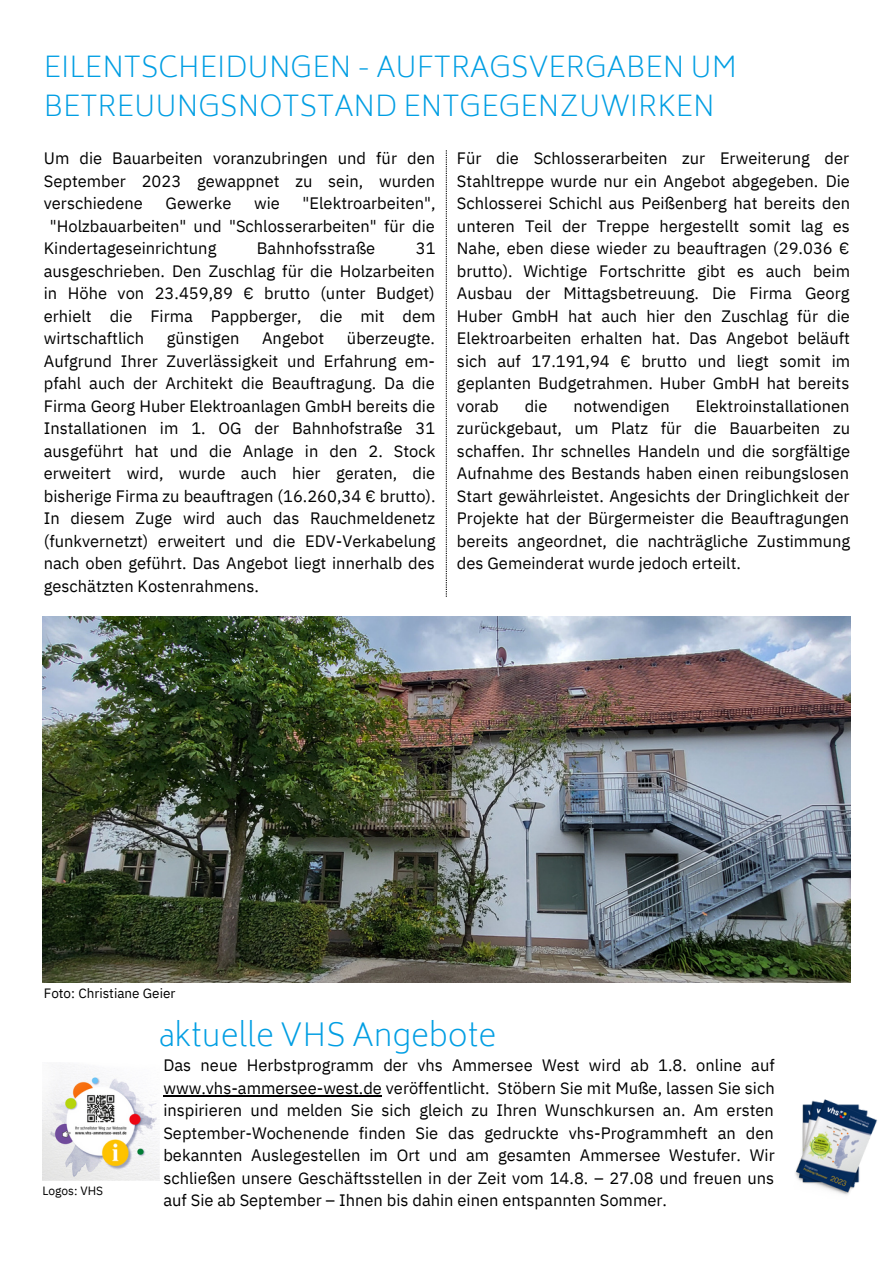
<style>
.page{position:relative;width:893px;height:1264px;background:#fff}
.page>*{position:absolute;margin:0;border:0;box-sizing:border-box;transform-origin:0 0}
.t1{font:200 30.75px "Biryani";color:#009ee3}
.t2{font:200 27.9px/38.2px "Biryani";color:#009ee3}
.t3{font:16.5px/22.5px "IBM Plex Sans";color:#000;text-align:justify}
.t4{font:13.5px "IBM Plex Sans";color:#000}
.t5{font:12px "IBM Plex Sans";color:#000}
</style>
<div class="page">
<img style="left:42px;top:1065px;width:117px;height:115px">
<img style="left:795px;top:1099px;width:83px;height:96px">
<svg style="left:446px;top:150px;width:1px;height:446px"></svg>
<img style="left:42px;top:616px;width:808px;height:366px">
<hr style="left:163px;top:1094px;width:219px;height:2px;background:#000">
<p class="t2" style="left:44px;top:49px;width:694px">EILENTSCHEIDUNGEN - AUFTRAGSVERGABEN UM<br>BETREUUNGSNOTSTAND ENTGEGENZUWIRKEN</p>
<p class="t3" style="left:44px;top:147px;width:393px">Um die Bauarbeiten voranzubringen und für den September 2023 gewappnet zu sein, wurden verschiedene</p>
<p class="t3" style="left:457px;top:147px;width:394px">Für die Schlosserarbeiten zur Erweiterung der Stahltreppe wurde nur ein Angebot abgegeben. Die Schlosserei Schichl aus Peißenberg hat bereits den unteren Teil der Treppe hergestellt somit lag es Nahe, eben diese wieder zu beauftragen (29.036 € brutto). Wichtige Fortschritte gibt es auch beim Ausbau der Mittagsbetreuung. Die Firma Georg Huber GmbH hat auch hier den Zuschlag für die Elektroarbeiten erhalten hat. Das Angebot beläuft sich auf 17.191,94 € brutto und liegt somit im geplanten Budgetrahmen. Huber GmbH hat bereits vorab</p>
<p class="t3" style="left:165px;top:192px;width:67px">Gewerke</p>
<p class="t3" style="left:254px;top:192px;width:27px">wie</p>
<p class="t3" style="left:302px;top:192px;width:134px">"Elektroarbeiten",</p>
<p class="t3" style="left:50px;top:214px;width:386px">"Holzbauarbeiten" und "Schlosserarbeiten" für die</p>
<p class="t3" style="left:44px;top:237px;width:174px">Kindertageseinrichtung</p>
<p class="t3" style="left:257px;top:237px;width:120px">Bahnhofsstraße</p>
<p class="t3" style="left:44px;top:237px;width:393px;text-indent:372px">31 ausgeschrieben. Den Zuschlag für die Holzarbeiten in Höhe von 23.459,89 € brutto (unter Budget) erhielt die Firma Pappberger, die mit dem wirtschaftlich</p>
<p class="t3" style="left:44px;top:327px;width:393px;text-indent:303px">überzeugte.<br>Aufgrund Ihrer Zuverlässigkeit und Erfahrung em&shy;pfahl auch der Architekt die Beauftragung. Da die Firma Georg Huber Elektroanlagen GmbH bereits die Installationen im 1. OG der Bahnhofstraße 31 ausgeführt hat und die Anlage in den 2. Stock erweitert wird, wurde auch hier geraten, die bisherige Firma zu beauftragen (16.260,34 € brutto).<br>In diesem Zuge wird auch das Rauchmeldenetz (funkvernetzt) erweitert und die EDV-Verkabelung nach oben geführt. Das Angebot liegt innerhalb des geschätzten Kostenrahmens.</p>
<p class="t3" style="left:167px;top:327px;width:74px">günstigen</p>
<p class="t3" style="left:262px;top:327px;width:64px">Angebot</p>
<p class="t3" style="left:457px;top:394px;width:394px;text-indent:239px">Elektroinstallationen zurückgebaut, um Platz für die Bauarbeiten zu schaffen. Ihr schnelles Handeln und die sorgfältige Aufnahme des Bestands haben einen reibungslosen Start gewährleistet. Angesichts der Dringlichkeit der Projekte hat der Bürgermeister die Beauftragungen bereits angeordnet, die nachträgliche Zustimmung des Gemeinderat wurde jedoch erteilt.</p>
<p class="t3" style="left:524px;top:394px;width:24px">die</p>
<p class="t3" style="left:573px;top:394px;width:98px">notwendigen</p>
<p class="t4" style="left:44px;top:984px;width:133px">Foto: Christiane Geier</p>
<p class="t5" style="left:42px;top:1182px;width:62px">Logos: VHS</p>
<p class="t1" style="left:159px;top:1017px;width:338px">aktuelle VHS Angebote</p>
<p class="t3" style="left:163px;top:1053px;width:612px">Das neue Herbstprogramm der vhs Ammersee West wird ab 1.8. online auf www.vhs-ammersee-west.de veröffentlicht. Stöbern Sie mit Muße, lassen Sie sich inspirieren und melden Sie sich gleich zu Ihren Wunschkursen an. Am ersten September-Wochenende finden Sie das gedruckte vhs-Programmheft an den bekannten Auslegestellen im Ort und am gesamten Ammersee Westufer. Wir schließen unsere Geschäftsstellen in der Zeit vom 14.8. – 27.08 und freuen uns auf Sie ab September – Ihnen bis dahin einen entspannten Sommer.</p>
</div>
